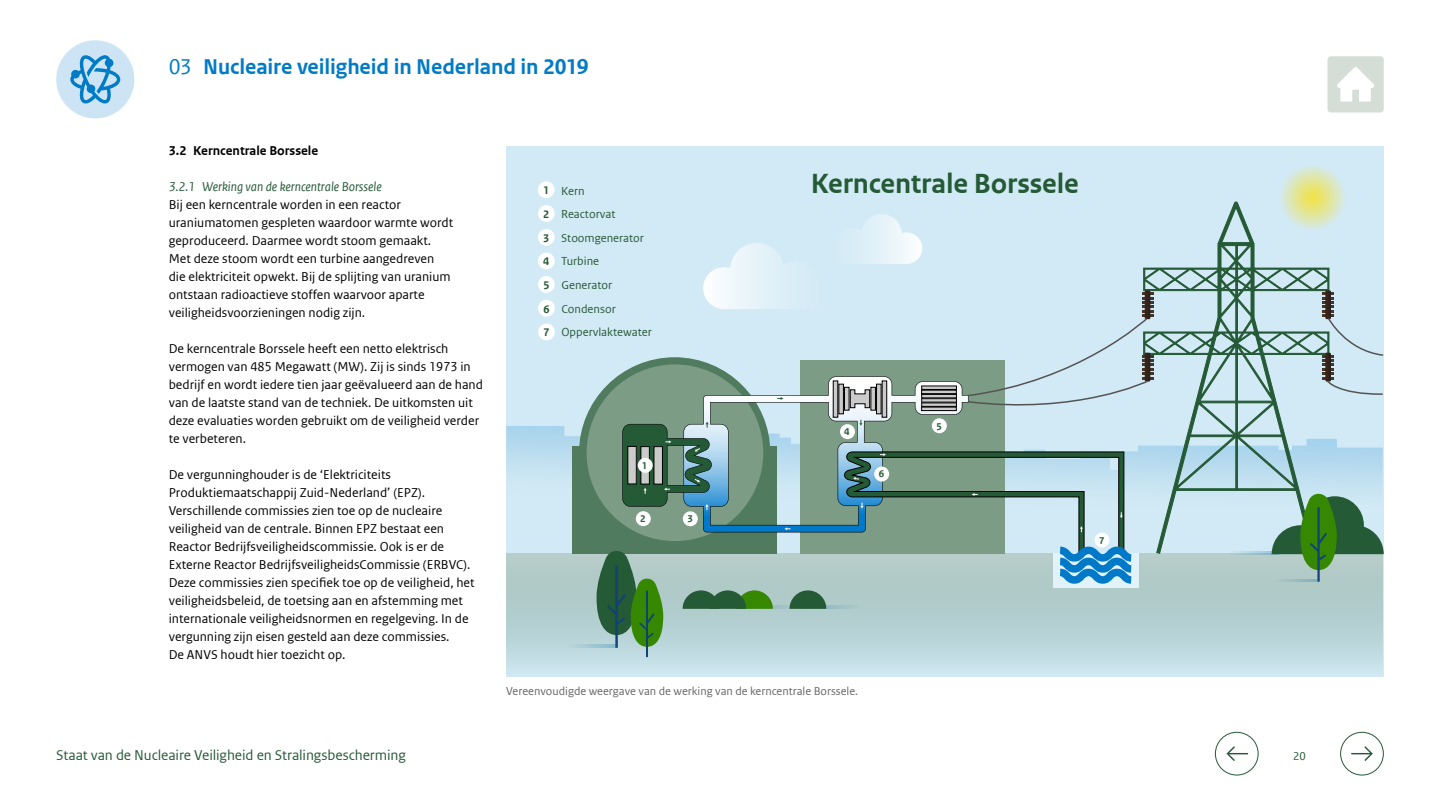
<style>
.page{position:relative;width:1440px;height:810px;background:#fff}
.page>*{position:absolute;margin:0;border:0;box-sizing:border-box;transform-origin:0 0}
.t1{font:700 29.25px "Rijksoverheid Sans Web Text";letter-spacing:-.005em;color:#255a36}
.t2{font:700 22.5px "Rijksoverheid Sans Web Text";letter-spacing:-.005em;color:#007bc7}
.t3{font:15px "Rijksoverheid Sans Web Text";letter-spacing:-.005em;color:#275937}
._06_Bodycopy{font:13.5px/18px "Rijksoverheid Sans Web Text";color:#000}
._05_Heading_H3{font:italic 13.5px "Rijksoverheid Sans Web Text";color:#275937}
._05_Heading_H2{font:700 13.5px "Rijksoverheid Sans Web Text";color:#000}
.t4{font:12.3px/23.5px "Rijksoverheid Sans Web Text";color:#275937}
.t5{font:12px "Rijksoverheid Sans Web Text";color:#666}
.t6{font:12px "Rijksoverheid Sans Web Text";color:#275937}
.t7{font:700 11.55px/23.8px "Rijksoverheid Sans Web Text";color:#275937;text-align:justify}
.t8{font:700 10.35px "Rijksoverheid Sans Web Text";color:#275937}
.s1{font-weight:400}
</style>
<div class="page">
<div style="left:1340px;top:732px;width:44px;height:43px;border:1px solid #275937;border-radius:50%"></div>
<svg style="left:1351px;top:746px;width:22px;height:15px"></svg>
<div style="left:1215px;top:732px;width:44px;height:43px;border:1px solid #275937;border-radius:50%"></div>
<svg style="left:1226px;top:746px;width:22px;height:15px"></svg>
<svg style="left:1328px;top:56px;width:56px;height:56px"></svg>
<div style="left:56px;top:40px;width:78px;height:78px;background:#cce4f4;border-radius:50%"></div>
<svg style="left:70px;top:55px;width:50px;height:49px"></svg>
<div style="left:506px;top:146px;width:878px;height:531px;background:#d2eaf5"></div>
<div style="left:506px;top:553px;width:877px;height:124px;background:linear-gradient(to bottom,#abc4be,#c4dfe8)"></div>
<svg style="left:506px;top:417px;width:877px;height:88px"></svg>
<svg style="left:1153px;top:201px;width:177px;height:353px"></svg>
<div style="left:573px;top:447px;width:204px;height:107px;background:#517b5e"></div>
<svg style="left:1279px;top:164px;width:66px;height:66px;background:#dde6b3"></svg>
<svg style="left:579px;top:357px;width:191px;height:192px"></svg>
<svg style="left:538px;top:181px;width:17px;height:17px"></svg>
<svg style="left:538px;top:205px;width:17px;height:17px"></svg>
<svg style="left:538px;top:229px;width:17px;height:17px"></svg>
<svg style="left:538px;top:252px;width:17px;height:18px"></svg>
<svg style="left:538px;top:276px;width:17px;height:17px"></svg>
<svg style="left:538px;top:300px;width:17px;height:17px"></svg>
<svg style="left:538px;top:323px;width:17px;height:18px"></svg>
<svg style="left:1206px;top:551px;width:66px;height:3px"></svg>
<svg style="left:1272px;top:492px;width:112px;height:90px"></svg>
<svg style="left:1253px;top:579px;width:66px;height:3px"></svg>
<svg style="left:1322px;top:290px;width:62px;height:106px"></svg>
<svg style="left:544px;top:645px;width:53px;height:3px"></svg>
<svg style="left:597px;top:214px;width:556px;height:443px"></svg>
<h2 class="t2" style="left:169px;top:54px;width:421px"><span class="s1">03</span> Nucleaire veiligheid in Nederland in 2019</h2>
<h2 class="_05_Heading_H2" style="left:169px;top:143px;width:151px">3.2 Kerncentrale Borssele</h2>
<h3 class="_05_Heading_H3" style="left:169px;top:179px;width:214px">3.2.1 Werking van de kerncentrale Borssele</h3>
<p class="_06_Bodycopy" style="left:169px;top:196px;width:286px">Bij een kerncentrale worden in een reactor uraniumatomen gespleten waardoor warmte wordt geproduceerd. Daarmee wordt stoom gemaakt.<br>Met deze stoom wordt een turbine aangedreven die elektriciteit opwekt. Bij de splijting van uranium ontstaan radioactieve stoffen waarvoor aparte veiligheidsvoorzieningen nodig zijn.</p>
<p class="_06_Bodycopy" style="left:169px;top:340px;width:316px">De kerncentrale Borssele heeft een netto elektrisch vermogen van 485 Megawatt (MW). Zij is sinds 1973 in bedrijf en wordt iedere tien jaar geëvalueerd aan de hand van de laatste stand van de techniek. De uitkomsten uit deze evaluaties worden gebruikt om de veiligheid verder te verbeteren.</p>
<p class="_06_Bodycopy" style="left:169px;top:466px;width:307px">De vergunninghouder is de ‘Elektriciteits Produktiemaatschappij Zuid-Nederland’ (EPZ).<br>Verschillende commissies zien toe op de nucleaire veiligheid van de centrale. Binnen EPZ bestaat een Reactor Bedrijfsveiligheidscommissie. Ook is er de Externe Reactor BedrijfsveiligheidsCommissie (ERBVC).<br>Deze commissies zien specifiek toe op de veiligheid, het veiligheidsbeleid, de toetsing aan en afstemming met internationale veiligheidsnormen en regelgeving. In de vergunning zijn eisen gesteld aan deze commissies.<br>De ANVS houdt hier toezicht op.</p>
<p class="t7" style="left:543px;top:179px;width:8px">1<br>2<br>3<br>4</p>
<p class="t4" style="left:561px;top:179px;width:84px">Kern<br>Reactorvat<br>Stoomgenerator<br>Turbine</p>
<p class="t7" style="left:543px;top:273px;width:8px">5<br>6<br>7</p>
<p class="t4" style="left:561px;top:273px;width:92px">Generator<br>Condensor<br>Oppervlaktewater</p>
<p class="t8" style="left:642px;top:460px;width:7px">1</p>
<p class="t8" style="left:640px;top:513px;width:7px">2</p>
<p class="t8" style="left:688px;top:513px;width:7px">3</p>
<h1 class="t1" style="left:811px;top:167px;width:270px">Kerncentrale Borssele</h1>
<p class="t8" style="left:844px;top:426px;width:7px">4</p>
<p class="t8" style="left:879px;top:468px;width:7px">6</p>
<p class="t8" style="left:937px;top:420px;width:7px">5</p>
<p class="t8" style="left:1099px;top:535px;width:7px">7</p>
<p class="t5" style="left:506px;top:684px;width:353px">Vereenvoudigde weergave van de werking van de kerncentrale Borssele.</p>
<p class="t3" style="left:56px;top:746px;width:351px">Staat van de Nucleaire Veiligheid en Stralingsbescherming</p>
<p class="t6" style="left:1293px;top:749px;width:14px">20</p>
</div>
